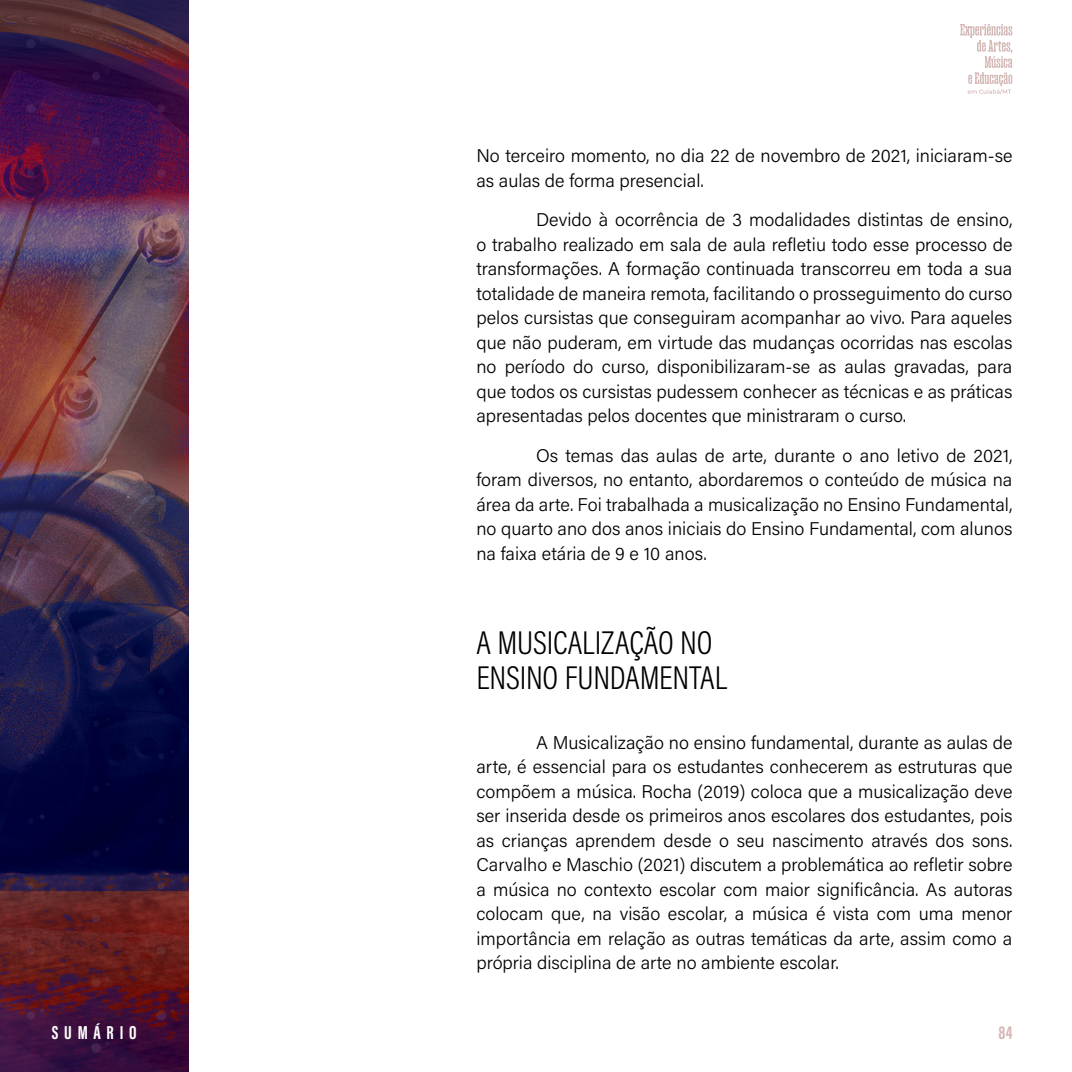
<style>
.page{position:relative;width:1072px;height:1072px;background:#fff}
.page>*{position:absolute;margin:0;border:0;box-sizing:border-box;transform-origin:0 0}
.t1{font:300 33.25px/35px "Acumin Pro Cond";letter-spacing:-.005em;color:#000}
.t2{font:700 19.25px "Acumin Pro Extra Cond";letter-spacing:.3em;color:#fff}
.t3{font:700 19.25px "Acumin Pro Extra Cond";color:#d4b9b6}
.t4{font:300 18.38px/24.5px "Acumin Pro";color:#000;text-align:justify}
</style>
<div class="page">
<img style="left:0;top:0;width:189px;height:1071px">
<svg style="left:960px;top:24px;width:52px;height:70px"></svg>
<p class="t4" style="left:476px;top:143px;width:537px">No terceiro momento, no dia 22 de novembro de 2021, iniciaram-se as aulas de forma presencial.</p>
<p class="t4" style="left:476px;top:207px;width:537px;text-indent:60px">Devido à ocorrência de 3 modalidades distintas de ensino, o trabalho realizado em sala de aula refletiu todo esse processo de transformações. A formação continuada transcorreu em toda a sua totalidade de maneira remota, facilitando o prosseguimento do curso pelos cursistas que conseguiram acompanhar ao vivo. Para aqueles que não puderam, em virtude das mudanças ocorridas nas escolas no período do curso, disponibilizaram-se as aulas gravadas, para que todos os cursistas pudessem conhecer as técnicas e as práticas apresentadas pelos docentes que ministraram o curso.</p>
<p class="t4" style="left:476px;top:442px;width:537px;text-indent:60px">Os temas das aulas de arte, durante o ano letivo de 2021, foram diversos, no entanto, abordaremos o conteúdo de música na área da arte. Foi trabalhada a musicalização no Ensino Fundamental, no quarto ano dos anos iniciais do Ensino Fundamental, com alunos na faixa etária de 9 e 10 anos.</p>
<h1 class="t1" style="left:476px;top:625px;width:252px">A MUSICALIZAÇÃO NO<br>ENSINO FUNDAMENTAL</h1>
<p class="t4" style="left:476px;top:729px;width:537px;text-indent:60px">A Musicalização no ensino fundamental, durante as aulas de arte, é essencial para os estudantes conhecerem as estruturas que compõem a música. Rocha (2019) coloca que a musicalização deve ser inserida desde os primeiros anos escolares dos estudantes, pois as crianças aprendem desde o seu nascimento através dos sons.<br>Carvalho e Maschio (2021) discutem a problemática ao refletir sobre a música no contexto escolar com maior significância. As autoras colocam que, na visão escolar, a música é vista com uma menor importância em relação as outras temáticas da arte, assim como a própria disciplina de arte no ambiente escolar.</p>
<p class="t2" style="left:52px;top:1020px;width:86px">SUMÁRIO</p>
<p class="t3" style="left:998px;top:1020px;width:15px">84</p>
</div>
